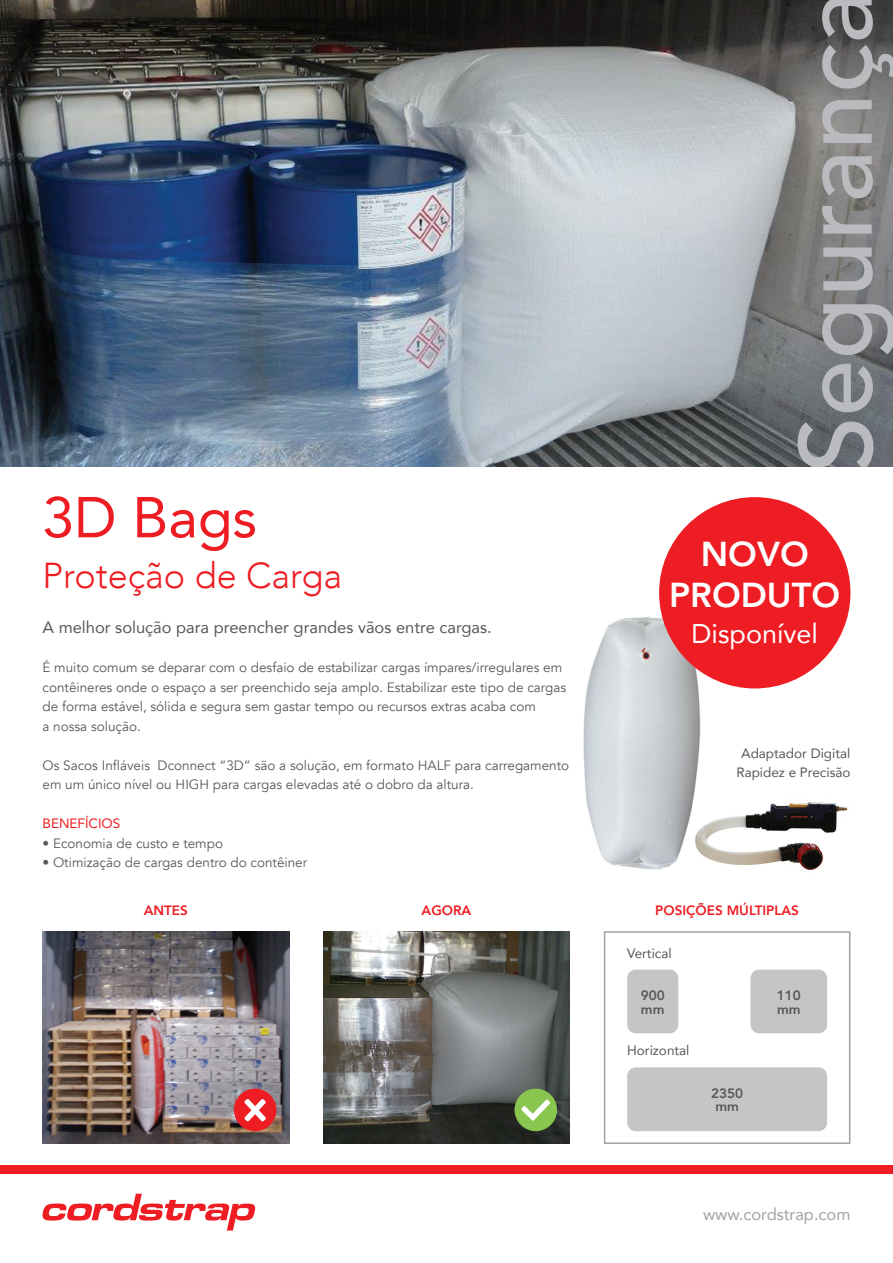
<style>
.page{position:relative;width:893px;height:1263px;background:#fff}
.page>*{position:absolute;margin:0;border:0;box-sizing:border-box;transform-origin:0 0}
.t1{font:500 102px "Avenir";color:#babbbe}
.t2{font:57px "Avenir";color:#ee1d23}
.t3{font:300 36px "Avenir";color:#ee1d23}
.t4{font:800 34.5px/41.8px "Avenir";color:#fff;text-align:center}
.t5{font:27px "Avenir";color:#fff}
.t6{font:16.5px "Avenir";color:#57585a}
.t7{font:16.5px "Avenir";color:#a0a1a5}
.t8{font:13.5px/19.5px "Avenir";color:#57585a}
.t9{font:13.5px "Avenir";color:#57585a}
.t10{font:800 13.5px "Avenir";color:#ee1d23}
.t11{font:800 13.5px "Avenir";color:#57585a}
.t12{font:13.5px "Avenir";color:#ee1d23}
</style>
<div class="page">
<div style="left:604px;top:931px;width:246px;height:213px;border:2px solid #a0a1a5"></div>
<img style="left:0;top:0;width:893px;height:467px">
<div style="left:0;top:1165px;width:893px;height:9px;background:#ee1d23"></div>
<svg style="left:42px;top:1194px;width:214px;height:36px"></svg>
<img style="left:583px;top:607px;width:267px;height:263px">
<img style="left:43px;top:931px;width:246px;height:213px">
<img style="left:323px;top:931px;width:247px;height:213px">
<div style="left:659px;top:497px;width:191px;height:191px;background:#ee1d23;border-radius:50%"></div>
<div style="left:627px;top:969px;width:51px;height:64px;background:#c4c5c7;border-radius:9px"></div>
<div style="left:750px;top:969px;width:77px;height:64px;background:#c4c5c7;border-radius:9px"></div>
<div style="left:627px;top:1067px;width:200px;height:64px;background:#c4c5c7;border-radius:9px"></div>
<div style="left:234px;top:1089px;width:42px;height:42px;background:#ee1d23;border-radius:50%"></div>
<svg style="left:244px;top:1099px;width:22px;height:22px"></svg>
<div style="left:514px;top:1089px;width:43px;height:42px;background:#89c650;border-radius:50%"></div>
<svg style="left:521px;top:1099px;width:29px;height:22px"></svg>
<p class="t2" style="left:43px;top:472px;width:216px">3D Bags</p>
<p class="t3" style="left:43px;top:555px;width:301px">Proteção de Carga</p>
<p class="t6" style="left:43px;top:614px;width:451px">A melhor solução para preencher grandes vãos entre cargas.</p>
<p class="t8" style="left:43px;top:658px;width:525px">É muito comum se deparar com o desfaio de estabilizar cargas ímpares/irregulares em contêineres onde o espaço a ser preenchido seja amplo. Estabilizar este tipo de cargas de forma estável, sólida e segura sem gastar tempo ou recursos extras acaba com</p>
<p class="t8" style="left:43px;top:716px;width:100px">a nossa solução.</p>
<p class="t8" style="left:43px;top:755px;width:528px">Os Sacos Infláveis Dconnect “3D” são a solução, em formato HALF para carregamento em um único nível ou HIGH para cargas elevadas até o dobro da altura.</p>
<p class="t12" style="left:43px;top:813px;width:79px">BENEFÍCIOS</p>
<p class="t8" style="left:43px;top:833px;width:182px">• Economia de custo e tempo</p>
<p class="t8" style="left:43px;top:853px;width:266px">• Otimização de cargas dentro do contêiner</p>
<p class="t1" style="left:748px;top:473px;width:483px;rotate:-90deg">Segurança</p>
<p class="t4" style="left:669px;top:533px;width:173px">NOVO<br>PRODUTO</p>
<p class="t5" style="left:691px;top:612px;width:128px">Disponível</p>
<p class="t9" style="left:741px;top:742px;width:111px">Adaptador Digital</p>
<p class="t9" style="left:736px;top:762px;width:116px">Rapidez e Precisão</p>
<p class="t10" style="left:144px;top:900px;width:46px">ANTES</p>
<p class="t10" style="left:422px;top:900px;width:51px">AGORA</p>
<p class="t10" style="left:655px;top:900px;width:145px">POSIÇÕES MÚLTIPLAS</p>
<p class="t9" style="left:627px;top:942px;width:46px">Vertical</p>
<p class="t11" style="left:641px;top:985px;width:25px">900</p>
<p class="t11" style="left:641px;top:998px;width:25px">mm</p>
<p class="t9" style="left:627px;top:1040px;width:64px">Horizontal</p>
<p class="t11" style="left:711px;top:1083px;width:33px">2350</p>
<p class="t11" style="left:715px;top:1096px;width:25px">mm</p>
<p class="t11" style="left:777px;top:985px;width:25px">110</p>
<p class="t11" style="left:777px;top:998px;width:25px">mm</p>
<p class="t7" style="left:703px;top:1201px;width:149px">www.cordstrap.com</p>
</div>
